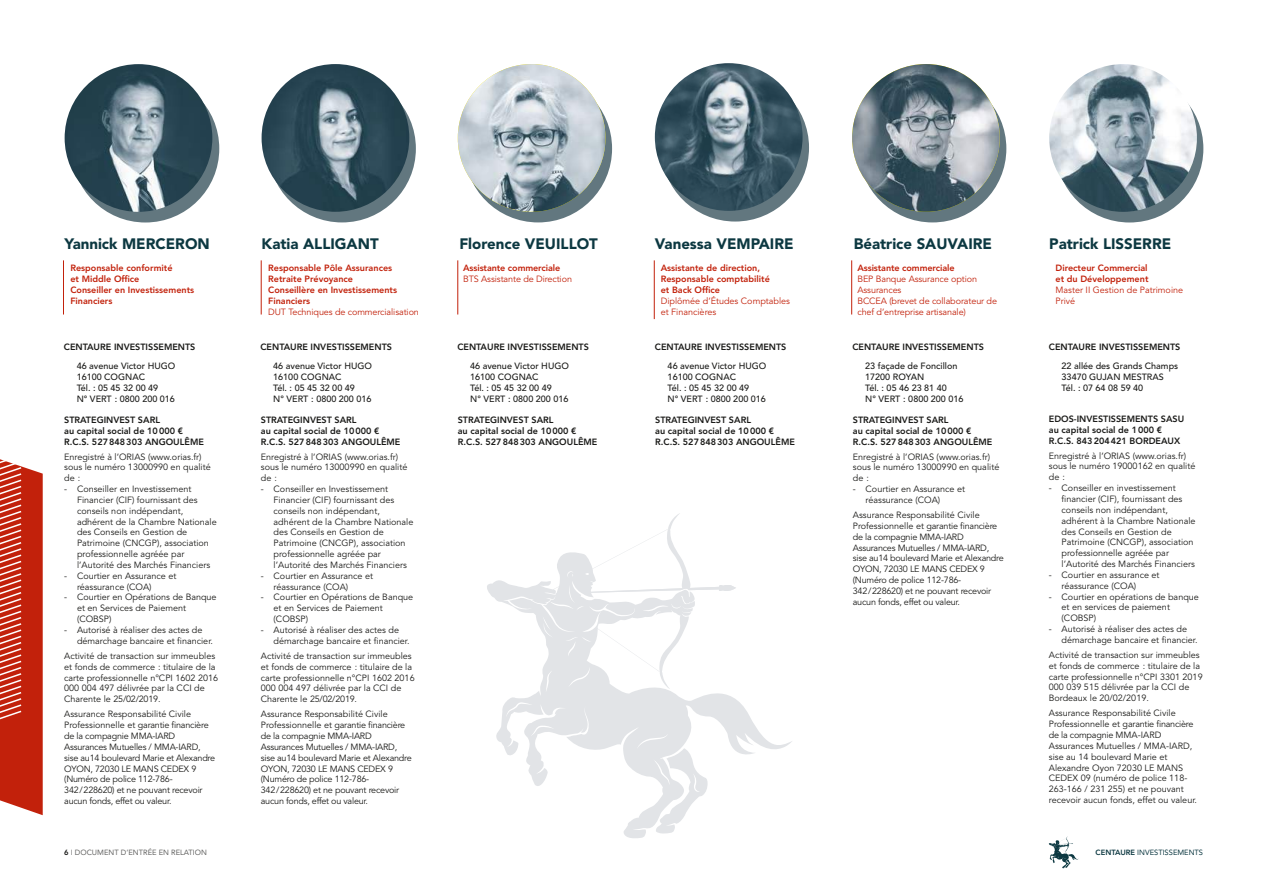
<style>
.page{position:relative;width:1263px;height:893px;background:#fff}
.page>*{position:absolute;margin:0;border:0;box-sizing:border-box;transform-origin:0 0}
.t1{font:900 15px "Avenir LT Std";color:#0c3841}
.t2{font:9px/10.8px "Avenir LT Std";color:#1a1a18}
.t3{font:9px/10.8px "Avenir LT Std";letter-spacing:-.025em;color:#1a1a18}
.t4{font:800 9px/10.8px "Avenir LT Std";color:#1a1a18}
.t5{font:500 9px/10.8px "Avenir LT Std";color:#1a1a18}
.t6{font:800 9px/10.8px "Avenir LT Std";color:#c2210b}
.t7{font:9px/10.8px "Avenir LT Std";letter-spacing:-.01em;color:#c2210b}
.t8{font:7.5px "Avenir LT Std";color:#636362}
.t9{font:7.5px "Avenir LT Std";color:#0c3841}
.s1{font-weight:800;color:#1a1a18}
.s2{font-style:inherit}
.s3{font-weight:800}
</style>
<div class="page">
<svg style="left:1049px;top:836px;width:30px;height:32px"></svg>
<svg style="left:0;top:459px;width:43px;height:356px;background:#ca3f2c"></svg>
<svg style="left:487px;top:513px;width:305px;height:325px"></svg>
<svg style="left:591px;top:585px;width:145px;height:8px"></svg>
<div style="left:661px;top:74px;width:148px;height:148px;background:#62777f;border-radius:50%"></div>
<img style="left:655px;top:63px;width:147px;height:148px;border-radius:74px">
<div style="left:72px;top:75px;width:147px;height:147px;background:#62777f;border-radius:50%"></div>
<img style="left:65px;top:64px;width:147px;height:148px;border-radius:74px">
<div style="left:268px;top:75px;width:148px;height:147px;background:#62777f;border-radius:50%"></div>
<img style="left:262px;top:64px;width:147px;height:148px;border-radius:74px">
<div style="left:464px;top:75px;width:148px;height:147px;background:#62777f;border-radius:50%"></div>
<img style="left:458px;top:64px;width:147px;height:148px;border-radius:74px">
<div style="left:859px;top:75px;width:147px;height:147px;background:#62777f;border-radius:50%"></div>
<img style="left:852px;top:64px;width:148px;height:148px;border-radius:74px">
<hr style="left:63px;top:260px;width:1px;height:54px;background:#c2210b">
<hr style="left:261px;top:260px;width:1px;height:54px;background:#c2210b">
<hr style="left:457px;top:260px;width:1px;height:54px;background:#c2210b">
<hr style="left:654px;top:260px;width:1px;height:59px;background:#c2210b">
<hr style="left:851px;top:260px;width:1px;height:54px;background:#c2210b">
<div style="left:1056px;top:75px;width:147px;height:147px;background:#62777f;border-radius:50%"></div>
<img style="left:1049px;top:64px;width:148px;height:148px;border-radius:74px">
<h1 class="t1" style="left:65px;top:235px;width:147px">Yannick MERCERON</h1>
<p class="t6" style="left:70px;top:263px;width:125px">Responsable conformité<br>et Middle Office<br>Conseiller en Investissements<br>Financiers</p>
<p class="t4" style="left:64px;top:341px;width:133px">CENTAURE INVESTISSEMENTS</p>
<p class="t5" style="left:77px;top:361px;width:100px">46 avenue Victor HUGO<br>16100 COGNAC<br>Tél. : 05 45 32 00 49<br>N° VERT : 0800 200 016</p>
<p class="t4" style="left:64px;top:414px;width:141px">STRATEGINVEST SARL<br>au capital social de 10 000 €<br>R.C.S. 527 848 303 ANGOULÊME</p>
<p class="t2" style="left:64px;top:451px;width:148px">Enregistré à l’ORIAS (www.orias.fr) sous le numéro 13000990 en qualité de :</p>
<p class="t2" style="left:77px;top:484px;width:141px;text-indent:-13px">- Conseiller en Investissement<br>Financier (CIF) fournissant des conseils non indépendant, adhérent de la Chambre Nationale des Conseils en Gestion de<br>Patrimoine (CNCGP), association professionnelle agréée par l’Autorité des Marchés Financiers</p>
<p class="t2" style="left:77px;top:571px;width:101px;text-indent:-13px">- Courtier en Assurance et réassurance (COA)</p>
<p class="t2" style="left:77px;top:592px;width:141px;text-indent:-13px">- Courtier en Opérations de Banque et en Services de Paiement (COBSP)</p>
<p class="t2" style="left:77px;top:625px;width:137px;text-indent:-13px">- Autorisé à réaliser des actes de démarchage bancaire et financier.</p>
<p class="t2" style="left:64px;top:651px;width:155px">Activité de transaction sur immeubles et fonds de commerce : titulaire de la carte professionnelle n°CPI 1602 2016<br>000 004 497 délivrée par la CCI de Charente le 25/02/2019.</p>
<p class="t3" style="left:64px;top:709px;width:153px">Assurance Responsabilité Civile<br>Professionnelle et garantie financière de la compagnie MMA-IARD<br>Assurances Mutuelles / MMA-IARD, sise au14 boulevard Marie et Alexandre<br>OYON, 72030 LE MANS CEDEX 9 (Numéro de police 112-786-<br>342 / 228620) et ne pouvant recevoir aucun fonds, effet ou valeur.</p>
<h1 class="t1" style="left:262px;top:235px;width:119px">Katia ALLIGANT</h1>
<p class="t6" style="left:268px;top:263px;width:130px">Responsable Pôle Assurances<br>Retraite Prévoyance<br>Conseillère en Investissements<br>Financiers</p>
<p class="t7" style="left:268px;top:306px;width:152px">DUT Techniques de commercialisation</p>
<p class="t4" style="left:260px;top:341px;width:133px">CENTAURE INVESTISSEMENTS</p>
<p class="t5" style="left:273px;top:361px;width:100px">46 avenue Victor HUGO<br>16100 COGNAC<br>Tél. : 05 45 32 00 49<br>N° VERT : 0800 200 016</p>
<p class="t4" style="left:261px;top:414px;width:141px">STRATEGINVEST SARL<br>au capital social de 10 000 €<br>R.C.S. 527 848 303 ANGOULÊME</p>
<p class="t2" style="left:261px;top:451px;width:148px">Enregistré à l’ORIAS (www.orias.fr) sous le numéro 13000990 en qualité de :</p>
<p class="t2" style="left:274px;top:484px;width:141px;text-indent:-13px">- Conseiller en Investissement<br>Financier (CIF) fournissant des conseils non indépendant, adhérent de la Chambre Nationale des Conseils en Gestion de<br>Patrimoine (CNCGP), association professionnelle agréée par l’Autorité des Marchés Financiers</p>
<p class="t2" style="left:274px;top:571px;width:101px;text-indent:-13px">- Courtier en Assurance et réassurance (COA)</p>
<p class="t2" style="left:274px;top:592px;width:141px;text-indent:-13px">- Courtier en Opérations de Banque et en Services de Paiement (COBSP)</p>
<p class="t2" style="left:274px;top:625px;width:137px;text-indent:-13px">- Autorisé à réaliser des actes de démarchage bancaire et financier.</p>
<p class="t2" style="left:261px;top:651px;width:155px">Activité de transaction sur immeubles et fonds de commerce : titulaire de la carte professionnelle n°CPI 1602 2016<br>000 004 497 délivrée par la CCI de Charente le 25/02/2019.</p>
<p class="t3" style="left:261px;top:709px;width:153px">Assurance Responsabilité Civile<br>Professionnelle et garantie financière de la compagnie MMA-IARD<br>Assurances Mutuelles / MMA-IARD, sise au14 boulevard Marie et Alexandre<br>OYON, 72030 LE MANS CEDEX 9 (Numéro de police 112-786-<br>342 / 228620) et ne pouvant recevoir aucun fonds, effet ou valeur.</p>
<h1 class="t1" style="left:459px;top:235px;width:140px">Florence VEUILLOT</h1>
<p class="t6" style="left:463px;top:263px;width:99px">Assistante commerciale</p>
<p class="t7" style="left:463px;top:274px;width:110px">BTS Assistante de Direction</p>
<p class="t4" style="left:457px;top:341px;width:133px">CENTAURE INVESTISSEMENTS</p>
<p class="t5" style="left:470px;top:361px;width:100px">46 avenue Victor HUGO<br>16100 COGNAC<br>Tél. : 05 45 32 00 49<br>N° VERT : 0800 200 016</p>
<h1 class="t1" style="left:655px;top:236px;width:140px">Vanessa VEMPAIRE</h1>
<p class="t6" style="left:661px;top:263px;width:111px">Assistante de direction,<br>Responsable comptabilité et Back Office</p>
<p class="t7" style="left:661px;top:296px;width:131px">Diplômée d’Études Comptables et Financières</p>
<p class="t4" style="left:655px;top:341px;width:133px">CENTAURE INVESTISSEMENTS</p>
<p class="t5" style="left:668px;top:361px;width:100px">46 avenue Victor HUGO<br>16100 COGNAC<br>Tél. : 05 45 32 00 49<br>N° VERT : 0800 200 016</p>
<h1 class="t1" style="left:854px;top:235px;width:140px">Béatrice SAUVAIRE</h1>
<p class="t6" style="left:857px;top:263px;width:99px">Assistante commerciale</p>
<p class="t7" style="left:857px;top:274px;width:141px">BEP Banque Assurance option<br>Assurances<br>BCCEA (brevet de collaborateur de chef d’entreprise artisanale)</p>
<p class="t4" style="left:852px;top:341px;width:133px">CENTAURE INVESTISSEMENTS</p>
<p class="t5" style="left:865px;top:361px;width:100px">23 façade de Foncillon<br>17200 ROYAN<br>Tél. : 05 46 23 81 40<br>N° VERT : 0800 200 016</p>
<p class="t4" style="left:458px;top:414px;width:141px">STRATEGINVEST SARL<br>au capital social de 10 000 €<br>R.C.S. 527 848 303 ANGOULÊME</p>
<p class="t4" style="left:655px;top:414px;width:141px">STRATEGINVEST SARL<br>au capital social de 10 000 €<br>R.C.S. 527 848 303 ANGOULÊME</p>
<p class="t4" style="left:853px;top:414px;width:141px">STRATEGINVEST SARL<br>au capital social de 10 000 €<br>R.C.S. 527 848 303 ANGOULÊME</p>
<p class="t2" style="left:853px;top:451px;width:148px">Enregistré à l’ORIAS (www.orias.fr) sous le numéro 13000990 en qualité de :</p>
<p class="t2" style="left:866px;top:484px;width:101px;text-indent:-13px">- Courtier en Assurance et réassurance (COA)</p>
<p class="t3" style="left:853px;top:510px;width:153px">Assurance Responsabilité Civile<br>Professionnelle et garantie financière de la compagnie MMA-IARD<br>Assurances Mutuelles / MMA-IARD, sise au14 boulevard Marie et Alexandre<br>OYON, 72030 LE MANS CEDEX 9 (Numéro de police 112-786-<br>342 / 228620) et ne pouvant recevoir aucun fonds, effet ou valeur.</p>
<h1 class="t1" style="left:1049px;top:235px;width:124px">Patrick LISSERRE</h1>
<p class="t6" style="left:1055px;top:263px;width:94px">Directeur Commercial et du Développement</p>
<p class="t7" style="left:1055px;top:285px;width:129px">Master II Gestion de Patrimoine<br>Privé</p>
<p class="t4" style="left:1049px;top:341px;width:133px">CENTAURE INVESTISSEMENTS</p>
<p class="t5" style="left:1062px;top:361px;width:118px">22 allée des Grands Champs<br>33470 GUJAN MESTRAS<br>Tél. : 07 64 08 59 40</p>
<p class="t4" style="left:1049px;top:413px;width:137px">EDOS-INVESTISSEMENTS SASU au capital social de 1 000 €<br>R.C.S. 843 204 421 BORDEAUX</p>
<p class="t2" style="left:1049px;top:451px;width:148px">Enregistré à l’ORIAS (www.orias.fr) sous le numéro 19000162 en qualité de :</p>
<p class="t2" style="left:1062px;top:483px;width:135px;text-indent:-13px">- Conseiller en investissement financier (CIF), fournissant des conseils non indépendant, adhérent à la Chambre Nationale des Conseils en Gestion de<br>Patrimoine (CNCGP), association professionnelle agréée par l’Autorité des Marchés Financiers</p>
<p class="t2" style="left:1062px;top:570px;width:99px;text-indent:-13px">- Courtier en assurance et réassurance (COA)</p>
<p class="t2" style="left:1062px;top:591px;width:139px;text-indent:-13px">- Courtier en opérations de banque et en services de paiement (COBSP)</p>
<p class="t2" style="left:1062px;top:624px;width:137px;text-indent:-13px">- Autorisé à réaliser des actes de démarchage bancaire et financier.</p>
<p class="t2" style="left:1049px;top:650px;width:155px">Activité de transaction sur immeubles et fonds de commerce : titulaire de la carte professionnelle n°CPI 3301 2019<br>000 039 515 délivrée par la CCI de Bordeaux le 20/02/2019.</p>
<p class="t2" style="left:1049px;top:708px;width:150px">Assurance Responsabilité Civile<br>Professionnelle et garantie financière de la compagnie MMA-IARD<br>Assurances Mutuelles / MMA-IARD, sise au 14 boulevard Marie et<br>Alexandre Oyon 72030 LE MANS<br>CEDEX 09 (numéro de police 118-<br>263-166 / 231 255) et ne pouvant recevoir aucun fonds, effet ou valeur.</p>
<p class="t8" style="left:64px;top:848px;width:144px"><span class="s1">6</span> <span class="s2">I</span> DOCUMENT D’ENTRÉE EN RELATION</p>
<p class="t9" style="left:1096px;top:848px;width:109px"><span class="s3">CENTAURE</span> INVESTISSEMENTS</p>
</div>
